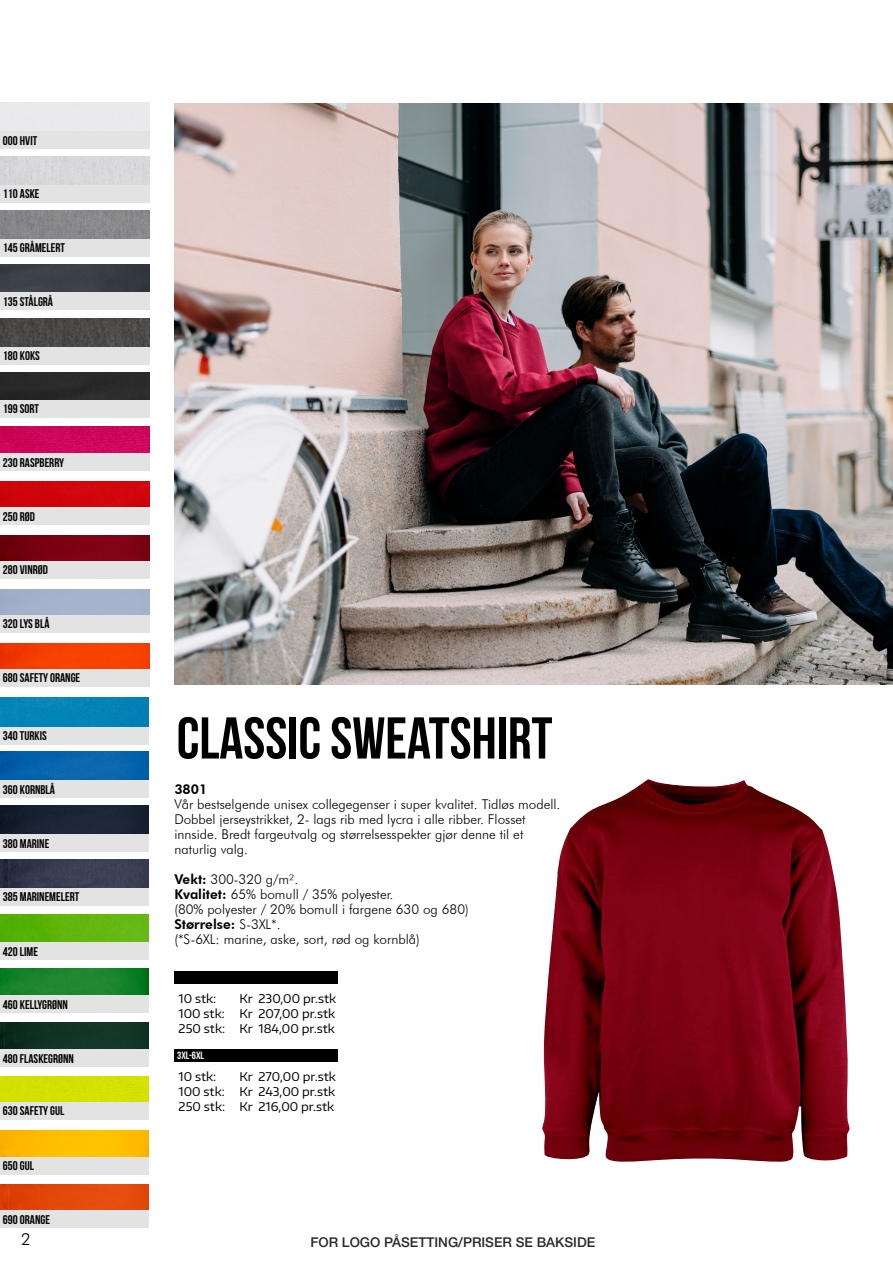
<style>
.page{position:relative;width:893px;height:1263px;background:#fff}
.page>*{position:absolute;margin:0;border:0;box-sizing:border-box;transform-origin:0 0}
.t1{font:58.8px "Bebas Neue";color:#000}
.t2{font:300 16.5px "Futura BT";color:#000}
.t3{font:300 13.5px/15px "Futura BT";color:#000}
.t4{font:500 13.5px "Helvetica Neue LT Std";color:#282827}
.t5{font:800 13.5px "Futura BT";color:#000}
.t6{font:12.6px "Bebas Neue";color:#000}
.PRODUKTTEKST{font:12px "Encode Sans Wide";color:#000}
.t7{font:10.5px "Bebas Neue";color:#fff}
.s1{font-weight:800}
</style>
<div class="page">
<div style="left:0;top:156px;width:150px;height:29px;background:#d8d7da"></div>
<img style="left:0;top:752px;width:149px;height:28px">
<img style="left:0;top:210px;width:150px;height:29px">
<img style="left:0;top:806px;width:149px;height:28px">
<img style="left:0;top:264px;width:150px;height:28px">
<img style="left:0;top:860px;width:149px;height:28px">
<img style="left:0;top:319px;width:150px;height:28px">
<img style="left:0;top:914px;width:149px;height:29px">
<div style="left:0;top:373px;width:150px;height:27px;background:#2a2a2a"></div>
<img style="left:0;top:968px;width:149px;height:27px">
<img style="left:0;top:427px;width:150px;height:26px">
<img style="left:0;top:1022px;width:149px;height:27px">
<div style="left:0;top:481px;width:150px;height:26px;background:#d0060a"></div>
<img style="left:0;top:1131px;width:149px;height:26px">
<img style="left:0;top:535px;width:150px;height:26px">
<img style="left:0;top:1185px;width:149px;height:25px">
<div style="left:0;top:697px;width:149px;height:30px;background:#0284b8"></div>
<div style="left:0;top:727px;width:149px;height:18px;background:#e3e3e3"></div>
<div style="left:0;top:131px;width:150px;height:18px;background:#e3e3e3"></div>
<div style="left:0;top:185px;width:150px;height:18px;background:#e3e3e3"></div>
<div style="left:0;top:780px;width:149px;height:18px;background:#e3e3e3"></div>
<div style="left:0;top:239px;width:150px;height:18px;background:#e3e3e3"></div>
<div style="left:0;top:834px;width:149px;height:18px;background:#e3e3e3"></div>
<div style="left:0;top:292px;width:150px;height:18px;background:#e3e3e3"></div>
<div style="left:0;top:888px;width:149px;height:18px;background:#e3e3e3"></div>
<div style="left:0;top:347px;width:150px;height:17px;background:#e3e3e3"></div>
<div style="left:0;top:943px;width:149px;height:17px;background:#e3e3e3"></div>
<div style="left:0;top:400px;width:150px;height:18px;background:#e3e3e3"></div>
<div style="left:0;top:995px;width:149px;height:18px;background:#e3e3e3"></div>
<div style="left:0;top:453px;width:150px;height:18px;background:#e3e3e3"></div>
<div style="left:0;top:1049px;width:149px;height:18px;background:#e3e3e3"></div>
<div style="left:0;top:507px;width:150px;height:18px;background:#e3e3e3"></div>
<div style="left:0;top:1157px;width:149px;height:18px;background:#e3e3e3"></div>
<div style="left:0;top:561px;width:150px;height:17px;background:#e3e3e3"></div>
<div style="left:0;top:1210px;width:149px;height:18px;background:#e3e3e3"></div>
<div style="left:0;top:615px;width:150px;height:17px;background:#e3e3e3"></div>
<div style="left:0;top:1076px;width:149px;height:26px;background:#d3e100"></div>
<div style="left:0;top:1102px;width:149px;height:17px;background:#e3e3e3"></div>
<img style="left:0;top:643px;width:150px;height:26px">
<div style="left:0;top:669px;width:150px;height:18px;background:#e3e3e3"></div>
<img style="left:174px;top:103px;width:719px;height:581px">
<div style="left:174px;top:971px;width:164px;height:13px;background:#000"></div>
<img style="left:542px;top:779px;width:307px;height:383px">
<div style="left:174px;top:1049px;width:164px;height:12px;background:#000"></div>
<p class="t6" style="left:3px;top:133px;width:36px">000 HVIT</p>
<p class="t6" style="left:3px;top:187px;width:38px">110 ASKE</p>
<p class="t6" style="left:3px;top:241px;width:63px">145 GRÅMELERT</p>
<p class="t6" style="left:3px;top:295px;width:52px">135 STÅLGRÅ</p>
<p class="t6" style="left:3px;top:349px;width:38px">180 KOKS</p>
<p class="t6" style="left:3px;top:402px;width:38px">199 SORT</p>
<p class="t6" style="left:3px;top:456px;width:63px">230 RASPBERRY</p>
<p class="t6" style="left:3px;top:509px;width:34px">250 RØD</p>
<p class="t6" style="left:3px;top:563px;width:46px">280 VINRØD</p>
<p class="t6" style="left:3px;top:617px;width:48px">320 LYS BLÅ</p>
<p class="t6" style="left:3px;top:671px;width:79px">680 SAFETY ORANGE</p>
<p class="t6" style="left:3px;top:729px;width:45px">340 TURKIS</p>
<p class="t6" style="left:3px;top:783px;width:54px">360 KORNBLÅ</p>
<p class="t6" style="left:3px;top:836px;width:48px">380 MARINE</p>
<p class="t6" style="left:3px;top:890px;width:78px">385 MARINEMELERT</p>
<p class="t6" style="left:3px;top:944px;width:37px">420 LIME</p>
<p class="t6" style="left:3px;top:997px;width:67px">460 KELLYGRØNN</p>
<p class="t6" style="left:3px;top:1051px;width:72px">480 FLASKEGRØNN</p>
<p class="t6" style="left:3px;top:1104px;width:63px">630 SAFETY GUL</p>
<p class="t6" style="left:3px;top:1159px;width:33px">650 GUL</p>
<p class="t6" style="left:3px;top:1213px;width:49px">690 ORANGE</p>
<p class="t1" style="left:177px;top:706px;width:377px">CLASSIC SWEATSHIRT</p>
<p class="t5" style="left:174px;top:781px;width:35px">3801</p>
<p class="t3" style="left:174px;top:797px;width:388px">Vår bestselgende unisex collegegenser i super kvalitet. Tidløs modell.<br>Dobbel jerseystrikket, 2- lags rib med lycra i alle ribber. Flosset</p>
<p class="t3" style="left:174px;top:827px;width:351px">innside. Bredt fargeutvalg og størrelsesspekter gjør denne til et naturlig valg.</p>
<p class="t3" style="left:174px;top:872px;width:125px"><span class="s1">Vekt:</span> 300-320 g/m².</p>
<p class="t3" style="left:174px;top:887px;width:221px"><span class="s1">Kvalitet:</span> 65% bomull / 35% polyester.</p>
<p class="t3" style="left:174px;top:902px;width:296px">(80% polyester / 20% bomull i fargene 630 og 680)</p>
<p class="t3" style="left:174px;top:917px;width:247px"><span class="s1">Størrelse:</span> S-3XL*.<br>(*S-6XL: marine, aske, sort, rød og kornblå)</p>
<p class="PRODUKTTEKST" style="left:179px;top:991px;width:39px">10 stk:</p>
<p class="PRODUKTTEKST" style="left:179px;top:1006px;width:48px">100 stk:</p>
<p class="PRODUKTTEKST" style="left:179px;top:1021px;width:48px">250 stk:</p>
<p class="t7" style="left:177px;top:1049px;width:28px">3XL-6XL</p>
<p class="PRODUKTTEKST" style="left:179px;top:1068px;width:39px">10 stk:</p>
<p class="PRODUKTTEKST" style="left:179px;top:1083px;width:48px">100 stk:</p>
<p class="PRODUKTTEKST" style="left:179px;top:1098px;width:48px">250 stk:</p>
<p class="PRODUKTTEKST" style="left:239px;top:991px;width:98px">Kr 230,00 pr.stk</p>
<p class="PRODUKTTEKST" style="left:239px;top:1006px;width:97px">Kr 207,00 pr.stk</p>
<p class="PRODUKTTEKST" style="left:239px;top:1021px;width:97px">Kr 184,00 pr.stk</p>
<p class="PRODUKTTEKST" style="left:239px;top:1068px;width:98px">Kr 270,00 pr.stk</p>
<p class="PRODUKTTEKST" style="left:239px;top:1083px;width:97px">Kr 243,00 pr.stk</p>
<p class="PRODUKTTEKST" style="left:239px;top:1098px;width:96px">Kr 216,00 pr.stk</p>
<p class="t2" style="left:21px;top:1229px;width:11px">2</p>
<p class="t4" style="left:310px;top:1234px;width:286px">FOR LOGO PÅSETTING/PRISER SE BAKSIDE</p>
</div>
